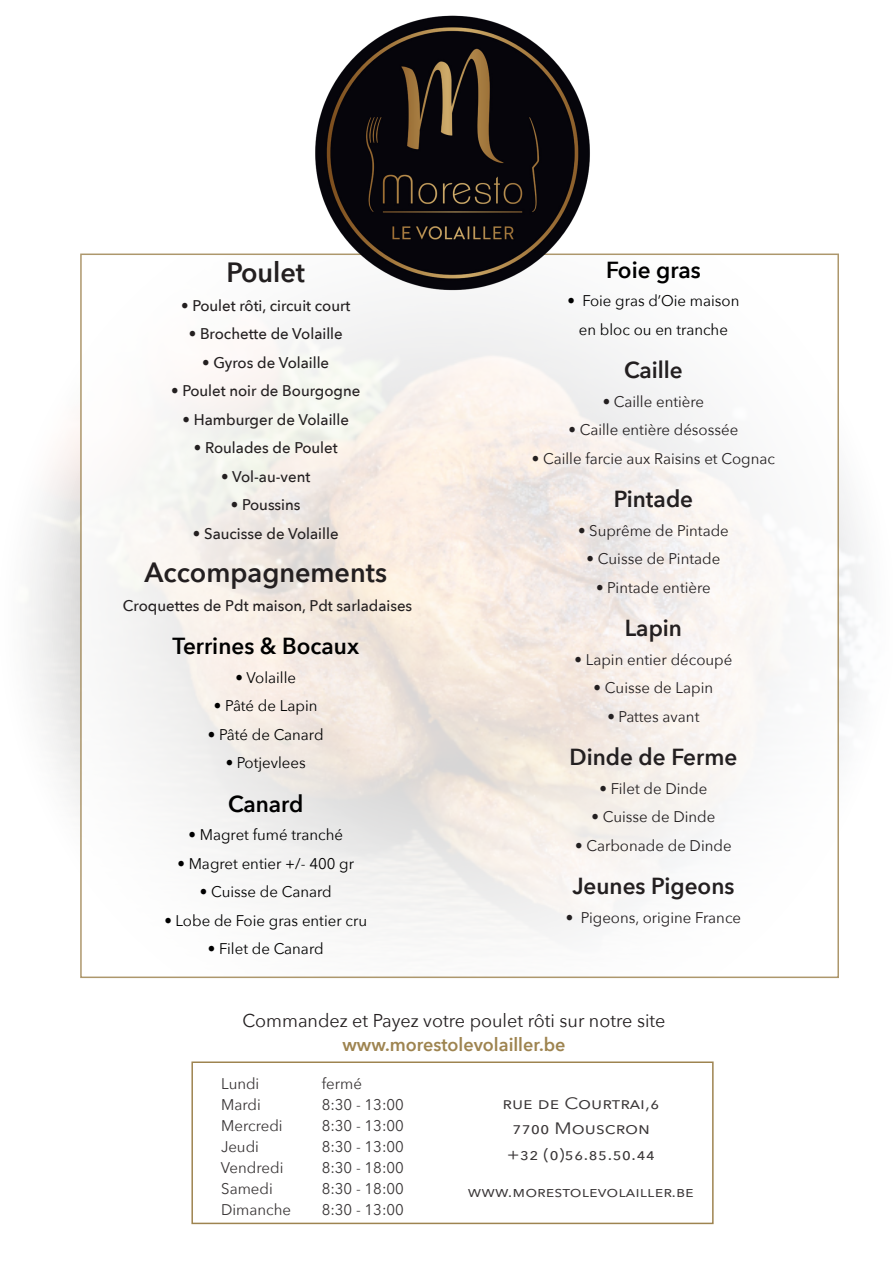
<style>
.page{position:relative;width:893px;height:1263px;background:#fff}
.page>*{position:absolute;margin:0;border:0;box-sizing:border-box;transform-origin:0 0}
.t1{font:600 27.75px "Avenir Next";color:#231f20}
.t2{font:600 23.1px "Avenir Next";color:#231f20}
.t3{font:600 23.1px "Avenir Next";color:#000}
.t4{font:18.6px "Avenir Next";color:#231f20}
.t5{font:600 18.6px "Avenir Next";color:#9e8450}
.t6{font:16.5px/25.5px "Avenir Next";color:#231f20;text-align:center;scale:1.18 1}
.t7{font:15.45px "Avenir Next";color:#231f20}
.t8{font:500 15.45px "Avenir Next";color:#231f20}
.t9{font:15.45px "Avenir Next";color:#000}
.t10{font:15px "Avenir Next";color:#231f20;scale:1.18 1}
</style>
<div class="page">
<div style="left:191px;top:1061px;width:523px;height:163px;border:2px solid #9e8450"></div>
<svg style="left:80px;top:254px;width:759px;height:724px;fill:#f8f4f2"></svg>
<img style="left:271px;top:15px;width:364px;height:320px">
<p class="t1" style="left:226px;top:249px;width:80px">Poulet</p>
<p class="t8" style="left:181px;top:292px;width:171px">• Poulet rôti, circuit court</p>
<p class="t8" style="left:189px;top:321px;width:156px">• Brochette de Volaille</p>
<p class="t8" style="left:202px;top:349px;width:128px">• Gyros de Volaille</p>
<p class="t8" style="left:171px;top:378px;width:191px">• Poulet noir de Bourgogne</p>
<p class="t8" style="left:183px;top:406px;width:168px">• Hamburger de Volaille</p>
<p class="t8" style="left:194px;top:435px;width:145px">• Roulades de Poulet</p>
<p class="t8" style="left:221px;top:463px;width:91px">• Vol-au-vent</p>
<p class="t8" style="left:231px;top:492px;width:71px">• Poussins</p>
<p class="t8" style="left:193px;top:520px;width:147px">• Saucisse de Volaille</p>
<p class="t1" style="left:144px;top:549px;width:244px">Accompagnements</p>
<p class="t8" style="left:123px;top:592px;width:291px">Croquettes de Pdt maison, Pdt sarladaises</p>
<p class="t3" style="left:172px;top:626px;width:188px">Terrines &amp; Bocaux</p>
<p class="t9" style="left:235px;top:664px;width:62px">• Volaille</p>
<p class="t9" style="left:214px;top:693px;width:105px">• Pâté de Lapin</p>
<p class="t9" style="left:208px;top:721px;width:117px">• Pâté de Canard</p>
<p class="t9" style="left:226px;top:750px;width:82px">• Potjevlees</p>
<p class="t3" style="left:228px;top:784px;width:77px">Canard</p>
<p class="t9" style="left:188px;top:822px;width:156px">• Magret fumé tranché</p>
<p class="t9" style="left:177px;top:850px;width:178px">• Magret entier +/- 400 gr</p>
<p class="t9" style="left:200px;top:879px;width:133px">• Cuisse de Canard</p>
<p class="t9" style="left:164px;top:907px;width:204px">• Lobe de Foie gras entier cru</p>
<p class="t9" style="left:208px;top:936px;width:117px">• Filet de Canard</p>
<p class="t3" style="left:606px;top:250px;width:96px">Foie gras</p>
<p class="t9" style="left:567px;top:288px;width:174px">• Foie gras d’Oie maison</p>
<p class="t9" style="left:579px;top:316px;width:150px">en bloc ou en tranche</p>
<p class="t2" style="left:624px;top:350px;width:60px">Caille</p>
<p class="t7" style="left:603px;top:388px;width:103px">• Caille entière</p>
<p class="t7" style="left:569px;top:417px;width:171px">• Caille entière désossée</p>
<p class="t7" style="left:532px;top:445px;width:244px">• Caille farcie aux Raisins et Cognac</p>
<p class="t2" style="left:614px;top:479px;width:81px">Pintade</p>
<p class="t7" style="left:578px;top:517px;width:152px">• Suprême de Pintade</p>
<p class="t7" style="left:586px;top:546px;width:135px">• Cuisse de Pintade</p>
<p class="t7" style="left:596px;top:574px;width:116px">• Pintade entière</p>
<p class="t2" style="left:625px;top:608px;width:59px">Lapin</p>
<p class="t7" style="left:574px;top:646px;width:159px">• Lapin entier découpé</p>
<p class="t7" style="left:594px;top:675px;width:121px">• Cuisse de Lapin</p>
<p class="t7" style="left:607px;top:703px;width:94px">• Pattes avant</p>
<p class="t2" style="left:569px;top:737px;width:169px">Dinde de Ferme</p>
<p class="t7" style="left:599px;top:775px;width:109px">• Filet de Dinde</p>
<p class="t7" style="left:591px;top:804px;width:126px">• Cuisse de Dinde</p>
<p class="t7" style="left:575px;top:832px;width:158px">• Carbonade de Dinde</p>
<p class="t2" style="left:572px;top:866px;width:163px">Jeunes Pigeons</p>
<p class="t7" style="left:566px;top:904px;width:177px">• Pigeons, origine France</p>
<p class="t4" style="left:242px;top:1004px;width:425px">Commandez et Payez votre poulet rôti sur notre site</p>
<p class="t5" style="left:342px;top:1028px;width:225px">www.morestolevolailler.be</p>
<p class="t7" style="left:221px;top:1071px;width:40px">Lundi</p>
<p class="t7" style="left:322px;top:1071px;width:42px">fermé</p>
<p class="t7" style="left:221px;top:1092px;width:41px">Mardi</p>
<p class="t7" style="left:322px;top:1092px;width:84px">8:30 - 13:00</p>
<p class="t7" style="left:221px;top:1113px;width:63px">Mercredi</p>
<p class="t7" style="left:322px;top:1113px;width:84px">8:30 - 13:00</p>
<p class="t7" style="left:221px;top:1134px;width:39px">Jeudi</p>
<p class="t7" style="left:322px;top:1134px;width:84px">8:30 - 13:00</p>
<p class="t7" style="left:221px;top:1155px;width:64px">Vendredi</p>
<p class="t7" style="left:322px;top:1155px;width:84px">8:30 - 18:00</p>
<p class="t7" style="left:221px;top:1176px;width:53px">Samedi</p>
<p class="t7" style="left:322px;top:1176px;width:84px">8:30 - 18:00</p>
<p class="t7" style="left:221px;top:1197px;width:71px">Dimanche</p>
<p class="t7" style="left:322px;top:1197px;width:84px">8:30 - 13:00</p>
<p class="t6" style="left:502px;top:1089px;width:135px">rue de Courtrai,6<br>7700 Mouscron +32 (0)56.85.50.44</p>
<p class="t10" style="left:468px;top:1179px;width:193px">www.morestolevolailler.be</p>
</div>
